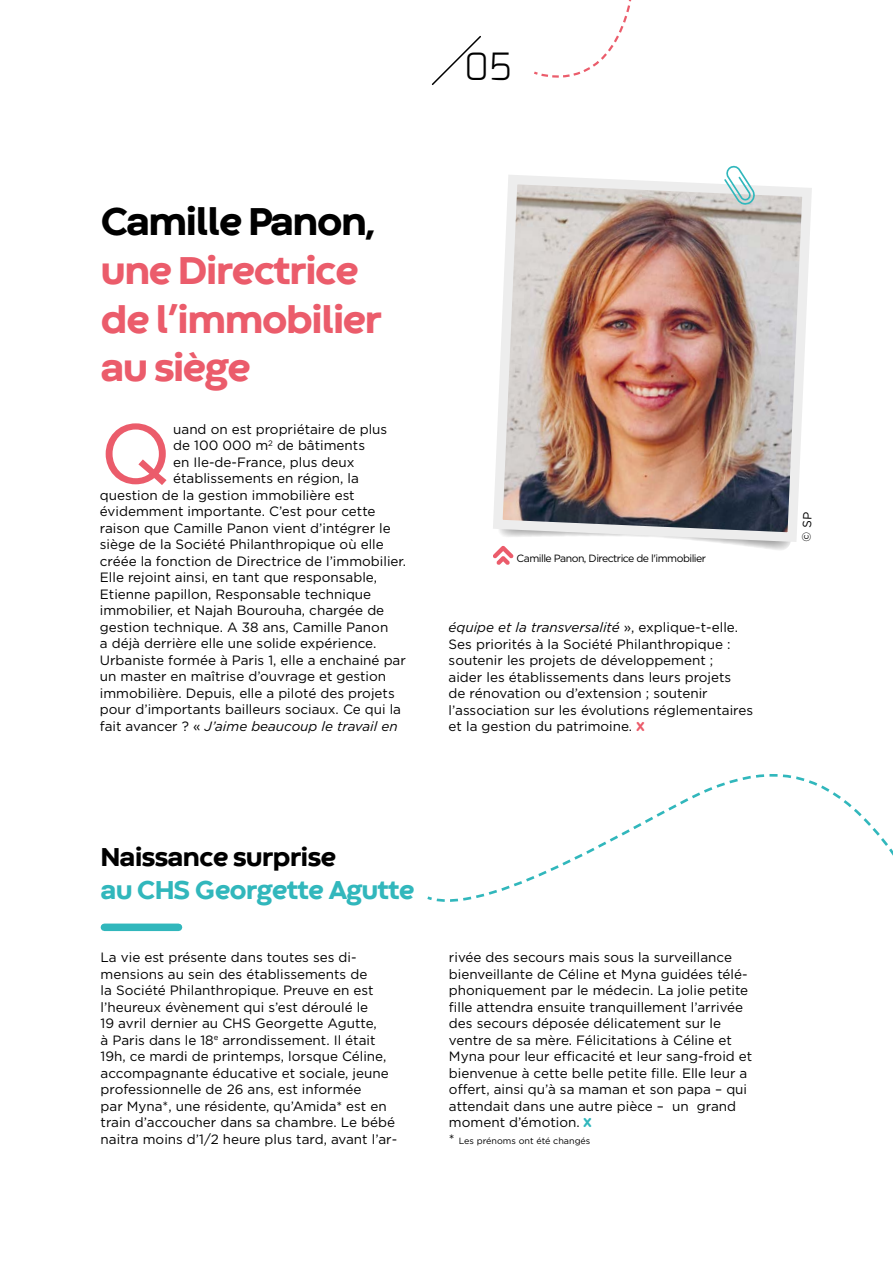
<style>
.page{position:relative;width:893px;height:1263px;background:#fff}
.page>*{position:absolute;margin:0;border:0;box-sizing:border-box;transform-origin:0 0}
.t1{font:84.15px "Gotham";color:#eb5c6b}
.t2{font:800 40.5px/48.6px "Codec Warm";letter-spacing:-.05em;color:#eb5c6b}
.t3{font:800 40.5px "Codec Warm";letter-spacing:-.05em;color:#000}
.t4{font:300 37.5px "Exo";color:#000}
.t5{font:800 27px "Codec Warm";letter-spacing:-.04em;color:#31b7bc}
.t6{font:800 27px "Codec Warm";letter-spacing:-.04em;color:#000}
.t7{font:13.5px/16.5px "Gotham";color:#000}
.t8{font:italic 13.5px "Gotham";color:#000}
.t9{font:10.5px "Gotham";letter-spacing:-.05em;color:#000}
.t10{font:9px "Gotham";color:#000}
.s1{font-style:normal}
.s2{font-style:italic}
.s3{font-family:"Frankfurter Medium Plain";color:#eb5c6b}
.s4{font-family:"Frankfurter Medium Plain";color:#31b7bc}
.s5{font-size:13.5px}
</style>
<div class="page">
<svg style="left:431px;top:35px;width:50px;height:50px"></svg>
<div style="left:104px;top:923px;width:75px;height:8px;background:#31b7bc"></div>
<svg style="left:534px;top:0;width:98px;height:78px"></svg>
<img style="left:494px;top:175px;width:318px;height:367px">
<svg style="left:493px;top:501px;width:301px;height:64px"></svg>
<svg style="left:724px;top:165px;width:31px;height:40px"></svg>
<svg style="left:717px;top:774px;width:101px;height:11px"></svg>
<svg style="left:427px;top:785px;width:466px;height:117px"></svg>
<svg style="left:802px;top:513px;width:10px;height:28px"></svg>
<h3 class="t4" style="left:465px;top:43px;width:49px">05</h3>
<h2 class="t3" style="left:101px;top:196px;width:277px">Camille Panon,</h2>
<h2 class="t2" style="left:101px;top:249px;width:283px">une Directrice de l’immobilier au siège</h2>
<h1 class="t1" style="left:100px;top:400px;width:73px">Q</h1>
<p class="t7" style="left:173px;top:420px;width:216px">uand on est propriétaire de plus</p>
<p class="t7" style="left:173px;top:437px;width:193px">de 100 000 m<sup>2</sup> de bâtiments</p>
<p class="t7" style="left:173px;top:453px;width:183px">en Ile-de-France, plus deux</p>
<p class="t7" style="left:173px;top:470px;width:187px">établissements en région, la</p>
<p class="t7" style="left:100px;top:486px;width:256px">question de la gestion immobilière est</p>
<p class="t7" style="left:100px;top:503px;width:277px">évidemment importante. C’est pour cette</p>
<p class="t7" style="left:100px;top:519px;width:292px">raison que Camille Panon vient d’intégrer le</p>
<p class="t7" style="left:100px;top:536px;width:285px">siège de la Société Philanthropique où elle</p>
<p class="t7" style="left:100px;top:552px;width:308px">créée la fonction de Directrice de l’immobilier.</p>
<p class="t7" style="left:100px;top:569px;width:279px">Elle rejoint ainsi, en tant que responsable,</p>
<p class="t7" style="left:100px;top:585px;width:273px">Etienne papillon, Responsable technique</p>
<p class="t7" style="left:100px;top:602px;width:286px">immobilier, et Najah Bourouha, chargée de</p>
<p class="t7" style="left:100px;top:618px;width:290px">gestion technique. A 38 ans, Camille Panon</p>
<p class="t7" style="left:100px;top:635px;width:278px">a déjà derrière elle une solide expérience.</p>
<p class="t7" style="left:100px;top:651px;width:307px">Urbaniste formée à Paris 1, elle a enchainé par</p>
<p class="t7" style="left:100px;top:668px;width:288px">un master en maîtrise d’ouvrage et gestion</p>
<p class="t7" style="left:100px;top:684px;width:296px">immobilière. Depuis, elle a piloté des projets</p>
<p class="t7" style="left:100px;top:701px;width:303px">pour d’importants bailleurs sociaux. Ce qui la</p>
<p class="t8" style="left:100px;top:717px;width:299px"><span class="s1">fait avancer ? «</span> J’aime beaucoup le travail en</p>
<p class="t9" style="left:517px;top:552px;width:191px">Camille Panon, Directrice de l'immobilier</p>
<p class="t7" style="left:449px;top:619px;width:306px"><span class="s2">équipe et la transversalité</span> », explique-t-elle.<br>Ses priorités à la Société Philanthropique : soutenir les projets de développement ;<br>aider les établissements dans leurs projets<br>de rénovation ou d’extension ; soutenir l’association sur les évolutions réglementaires et la gestion du patrimoine. <span class="s3">X</span></p>
<h3 class="t6" style="left:101px;top:840px;width:237px">Naissance surprise</h3>
<h3 class="t5" style="left:101px;top:872px;width:316px">au CHS Georgette Agutte</h3>
<p class="t7" style="left:101px;top:949px;width:298px">La vie est présente dans toutes ses di&shy;mensions au sein des établissements de<br>la Société Philanthropique. Preuve en est l’heureux évènement qui s’est déroulé le<br>19 avril dernier au CHS Georgette Agutte,<br>à Paris dans le 18<sup>e</sup> arrondissement. Il était 19h, ce mardi de printemps, lorsque Céline, accompagnante éducative et sociale, jeune professionnelle de 26 ans, est informée<br>par Myna*, une résidente, qu’Amida* est en train d’accoucher dans sa chambre. Le bébé naitra moins d’1/2 heure plus tard, avant l’ar-</p>
<p class="t7" style="left:449px;top:949px;width:305px">rivée des secours mais sous la surveillance bienveillante de Céline et Myna guidées télé&shy;phoniquement par le médecin. La jolie petite fille attendra ensuite tranquillement l’arrivée des secours déposée délicatement sur le ventre de sa mère. Félicitations à Céline et Myna pour leur efficacité et leur sang-froid et bienvenue à cette belle petite fille. Elle leur a offert, ainsi qu’à sa maman et son papa – qui attendait dans une autre pièce – un grand moment d’émotion. <span class="s4">X</span></p>
<p class="t10" style="left:449px;top:1135px;width:143px"><span class="s5">*</span> Les prénoms ont été changés</p>
</div>
